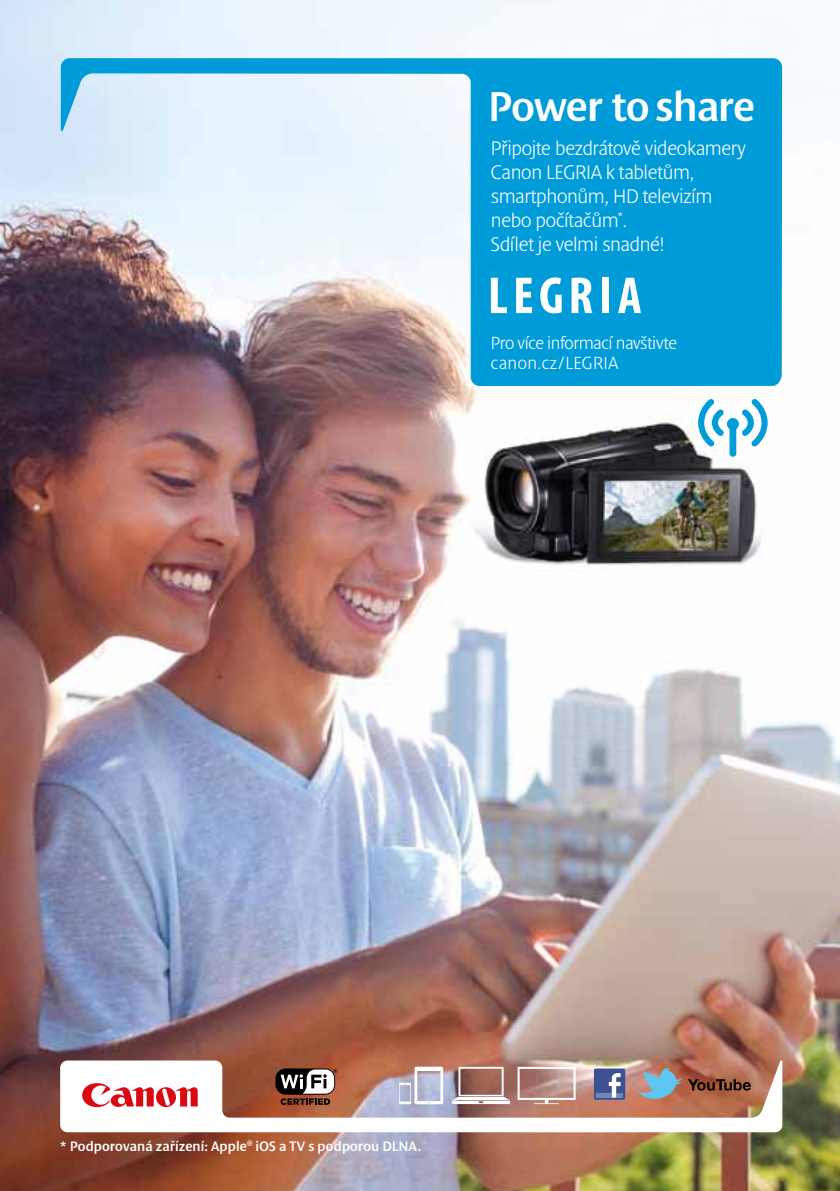
<style>
.page{position:relative;width:840px;height:1191px;background:#fff}
.page>*{position:absolute;margin:0;border:0;box-sizing:border-box;transform-origin:0 0}
.t1{font:42.4px "Denda New OTF";letter-spacing:-.01em;color:#fff}
.t2{font:300 20px/24px "Denda New OTF";letter-spacing:-.015em;color:#fff}
.t3{font:300 17.8px/20.8px "Denda New OTF";letter-spacing:-.015em;color:#fff}
.t4{font:14px "Denda New OTF";letter-spacing:.01em;color:#fff}
</style>
<div class="page">
<img style="left:0;top:0;width:839px;height:1191px">
<img style="left:60px;top:1060px;width:722px;height:72px">
<svg style="left:82px;top:1083px;width:115px;height:24px"></svg>
<svg style="left:517px;top:1066px;width:58px;height:38px;background:#c09b95"></svg>
<svg style="left:452px;top:1066px;width:58px;height:38px"></svg>
<svg style="left:399px;top:1066px;width:44px;height:38px"></svg>
<svg style="left:61px;top:58px;width:720px;height:328px;background:#6eb2d2"></svg>
<img style="left:462px;top:403px;width:308px;height:169px">
<svg style="left:490px;top:278px;width:16px;height:35px"></svg>
<svg style="left:516px;top:278px;width:15px;height:35px"></svg>
<svg style="left:540px;top:277px;width:21px;height:36px"></svg>
<svg style="left:571px;top:277px;width:21px;height:36px"></svg>
<div style="left:601px;top:278px;width:7px;height:35px;background:#fff"></div>
<svg style="left:617px;top:278px;width:23px;height:35px"></svg>
<svg style="left:697px;top:398px;width:70px;height:59px"></svg>
<h1 class="t1" style="left:487px;top:83px;width:268px">Power to share</h1>
<p class="t2" style="left:490px;top:136px;width:256px">Připojte bezdrátově videokamery<br>Canon LEGRIA k tabletům, smartphonům, HD televizím nebo počítačům<sup>*</sup>.<br>Sdílet je velmi snadné!</p>
<p class="t3" style="left:490px;top:332px;width:187px">Pro více informací navštivte canon.cz/LEGRIA</p>
<p class="t4" style="left:60px;top:1138px;width:369px">* Podporovaná zařízení: Apple<sup>®</sup> iOS a TV s podporou DLNA.<sup>40</sup></p>
</div>
